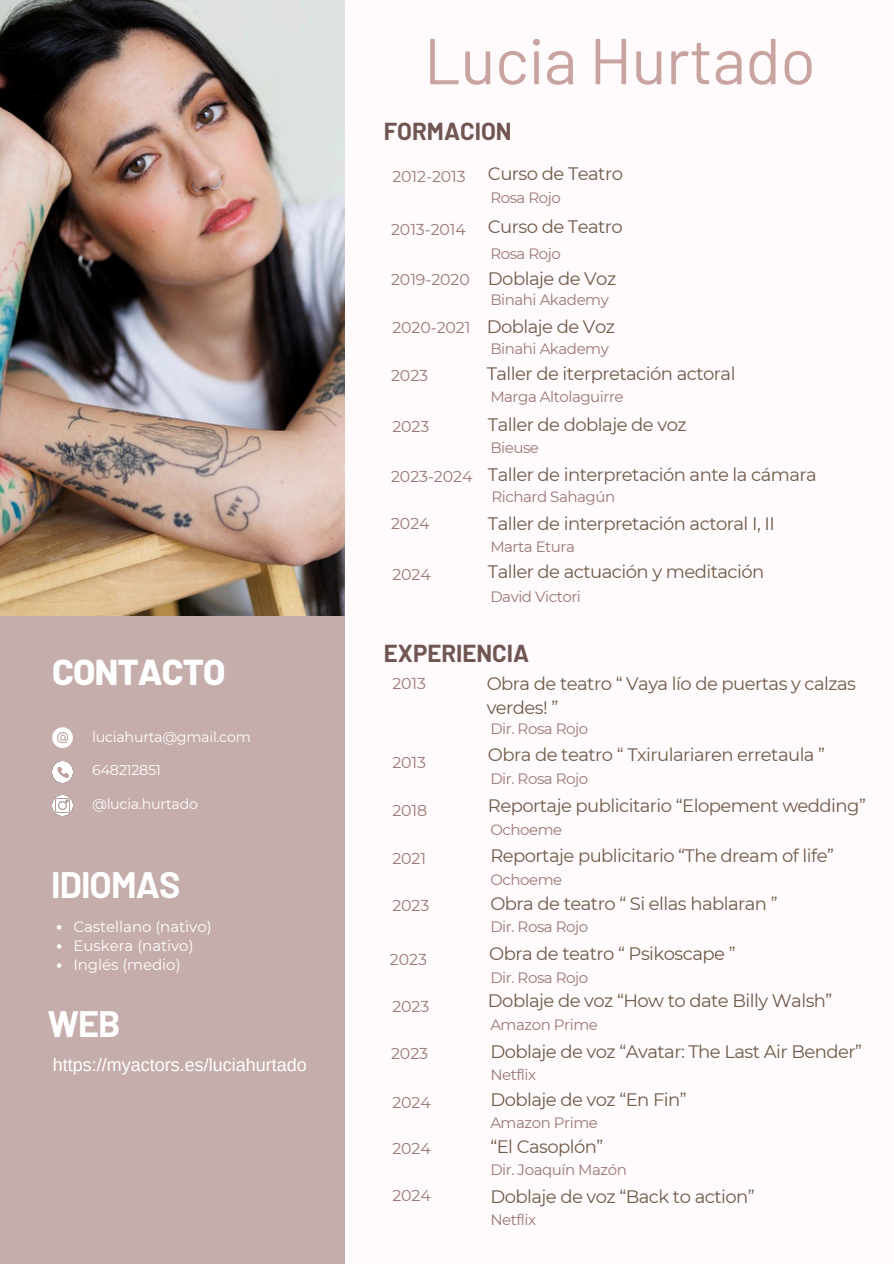
<style>
.page{position:relative;width:894px;height:1264px;background:#fff}
.page>*{position:absolute;margin:0;border:0;box-sizing:border-box;transform-origin:0 0}
.t1{font:64.8px "Barlow";letter-spacing:-.005em;color:#c8a39f}
.t2{font:700 36px "Barlow";letter-spacing:-.025em;color:#fff}
.t3{font:800 36px "Barlow";letter-spacing:-.025em;color:#fff}
.t4{font:700 24px "Barlow";color:#705552}
.t5{font:18px/24.8px "Montserrat";letter-spacing:-.03em;color:#705a48}
.t6{font:18px "Arimo";color:#fff}
.t7{font:15.75px "Montserrat";letter-spacing:-.005em;color:#9b7773}
.t8{font:15px "Montserrat";letter-spacing:-.03em;color:#9b7773}
.t9{font:15px "Montserrat";letter-spacing:-.005em;color:#fff}
.t10{font:14.25px "Montserrat";letter-spacing:-.02em;color:#fff}
</style>
<div class="page">
<div style="left:0;top:0;width:893px;height:1263px;background:#fffbfd"></div>
<div style="left:0;top:0;width:345px;height:1263px;background:#c4adab"></div>
<svg style="left:52px;top:727px;width:20px;height:20px"></svg>
<img style="left:52px;top:762px;width:20px;height:20px">
<img style="left:52px;top:795px;width:20px;height:20px">
<svg style="left:56px;top:767px;width:12px;height:12px"></svg>
<img style="left:0;top:0;width:345px;height:615px">
<svg style="left:56px;top:799px;width:13px;height:13px"></svg>
<svg style="left:57px;top:925px;width:4px;height:4px"></svg>
<svg style="left:57px;top:944px;width:4px;height:4px"></svg>
<svg style="left:57px;top:963px;width:4px;height:4px"></svg>
<p class="t3" style="left:52px;top:648px;width:175px">CONTACTO</p>
<h1 class="t10" style="left:92px;top:728px;width:160px">luciahurta@gmail.com</h1>
<h3 class="t10" style="left:92px;top:761px;width:70px">648212851</h3>
<p class="t10" style="left:92px;top:795px;width:107px">@lucia.hurtado</p>
<p class="t2" style="left:51px;top:862px;width:131px">IDIOMAS</p>
<p class="t9" style="left:73px;top:917px;width:140px">Castellano (nativo)</p>
<p class="t9" style="left:73px;top:936px;width:122px">Euskera (nativo)</p>
<h2 class="t9" style="left:73px;top:955px;width:109px">Inglés (medio)</h2>
<h4 class="t2" style="left:48px;top:1000px;width:74px">WEB</h4>
<p class="t6" style="left:53px;top:1054px;width:255px">https://myactors.es/luciahurtado</p>
<h4 class="t1" style="left:424px;top:19px;width:393px">Lucia Hurtado</h4>
<h2 class="t4" style="left:384px;top:116px;width:129px">FORMACION</h2>
<p class="t5" style="left:488px;top:161px;width:136px">Curso de Teatro</p>
<p class="t5" style="left:487px;top:214px;width:136px">Curso de Teatro</p>
<p class="t5" style="left:488px;top:266px;width:130px">Doblaje de Voz</p>
<p class="t7" style="left:392px;top:166px;width:75px">2012-2013</p>
<p class="t8" style="left:490px;top:188px;width:72px">Rosa Rojo</p>
<p class="t7" style="left:391px;top:220px;width:76px">2013-2014</p>
<p class="t7" style="left:391px;top:270px;width:80px">2019-2020</p>
<p class="t8" style="left:490px;top:244px;width:72px">Rosa Rojo</p>
<h2 class="t8" style="left:490px;top:291px;width:120px">Binahi Akademy</h2>
<p class="t7" style="left:392px;top:318px;width:80px">2020-2021</p>
<p class="t7" style="left:391px;top:365px;width:38px">2023</p>
<p class="t7" style="left:392px;top:416px;width:38px">2023</p>
<p class="t5" style="left:486px;top:314px;width:130px">Doblaje de Voz</p>
<p class="t8" style="left:490px;top:339px;width:120px">Binahi Akademy</p>
<p class="t5" style="left:486px;top:361px;width:250px">Taller de iterpretación actoral</p>
<p class="t8" style="left:490px;top:388px;width:135px">Marga Altolaguirre</p>
<h4 class="t5" style="left:488px;top:411px;width:200px">Taller de doblaje de voz</h4>
<p class="t8" style="left:490px;top:438px;width:50px">Bieuse</p>
<h4 class="t7" style="left:391px;top:467px;width:83px">2023-2024</h4>
<p class="t5" style="left:487px;top:462px;width:330px">Taller de interpretación ante la cámara</p>
<h4 class="t8" style="left:491px;top:487px;width:125px">Richard Sahagún</h4>
<p class="t5" style="left:488px;top:511px;width:288px">Taller de interpretación actoral I, II</p>
<h4 class="t8" style="left:490px;top:538px;width:86px">Marta Etura</h4>
<p class="t7" style="left:391px;top:514px;width:40px">2024</p>
<p class="t7" style="left:392px;top:565px;width:40px">2024</p>
<p class="t5" style="left:488px;top:559px;width:278px">Taller de actuación y meditación</p>
<h4 class="t8" style="left:490px;top:587px;width:92px">David Victori</h4>
<p class="t4" style="left:384px;top:638px;width:147px">EXPERIENCIA</p>
<h4 class="t7" style="left:392px;top:673px;width:35px">2013</h4>
<p class="t5" style="left:486px;top:670px;width:371px">Obra de teatro “ Vaya lío de puertas y calzas verdes! ”</p>
<h4 class="t8" style="left:490px;top:720px;width:99px">Dir. Rosa Rojo</h4>
<p class="t7" style="left:392px;top:752px;width:35px">2013</p>
<h4 class="t5" style="left:487px;top:742px;width:338px">Obra de teatro “ Txirulariaren erretaula ”</h4>
<p class="t8" style="left:490px;top:769px;width:99px">Dir. Rosa Rojo</p>
<h4 class="t7" style="left:392px;top:800px;width:36px">2018</h4>
<p class="t5" style="left:488px;top:793px;width:379px">Reportaje publicitario “Elopement wedding”</p>
<h4 class="t8" style="left:490px;top:820px;width:73px">Ochoeme</h4>
<p class="t7" style="left:392px;top:849px;width:35px">2021</p>
<h4 class="t5" style="left:490px;top:843px;width:345px">Reportaje publicitario “The dream of life”</h4>
<p class="t8" style="left:490px;top:870px;width:73px">Ochoeme</p>
<p class="t7" style="left:392px;top:895px;width:38px">2023</p>
<p class="t5" style="left:490px;top:890px;width:289px">Obra de teatro “ Si ellas hablaran ”</p>
<h3 class="t8" style="left:490px;top:917px;width:99px">Dir. Rosa Rojo</h3>
<h4 class="t5" style="left:489px;top:941px;width:248px">Obra de teatro “ Psikoscape ”</h4>
<p class="t8" style="left:490px;top:968px;width:99px">Dir. Rosa Rojo</p>
<p class="t7" style="left:390px;top:949px;width:38px">2023</p>
<h4 class="t7" style="left:392px;top:996px;width:38px">2023</h4>
<p class="t5" style="left:488px;top:987px;width:346px">Doblaje de voz “How to date Billy Walsh”</p>
<p class="t8" style="left:490px;top:1015px;width:109px">Amazon Prime</p>
<h4 class="t5" style="left:490px;top:1038px;width:373px">Doblaje de voz “Avatar: The Last Air Bender”</h4>
<p class="t8" style="left:490px;top:1065px;width:47px">Netflix</p>
<p class="t7" style="left:391px;top:1044px;width:38px">2023</p>
<h4 class="t7" style="left:392px;top:1092px;width:40px">2024</h4>
<p class="t5" style="left:490px;top:1087px;width:198px">Doblaje de voz “En Fin”</p>
<p class="t8" style="left:490px;top:1112px;width:109px">Amazon Prime</p>
<h4 class="t7" style="left:392px;top:1138px;width:40px">2024</h4>
<p class="t5" style="left:490px;top:1134px;width:115px">“El Casoplón”</p>
<p class="t8" style="left:490px;top:1160px;width:138px">Dir. Joaquín Mazón</p>
<p class="t7" style="left:392px;top:1185px;width:40px">2024</p>
<p class="t5" style="left:490px;top:1184px;width:266px">Doblaje de voz “Back to action”</p>
<h4 class="t8" style="left:490px;top:1209px;width:47px">Netflix</h4>
</div>
